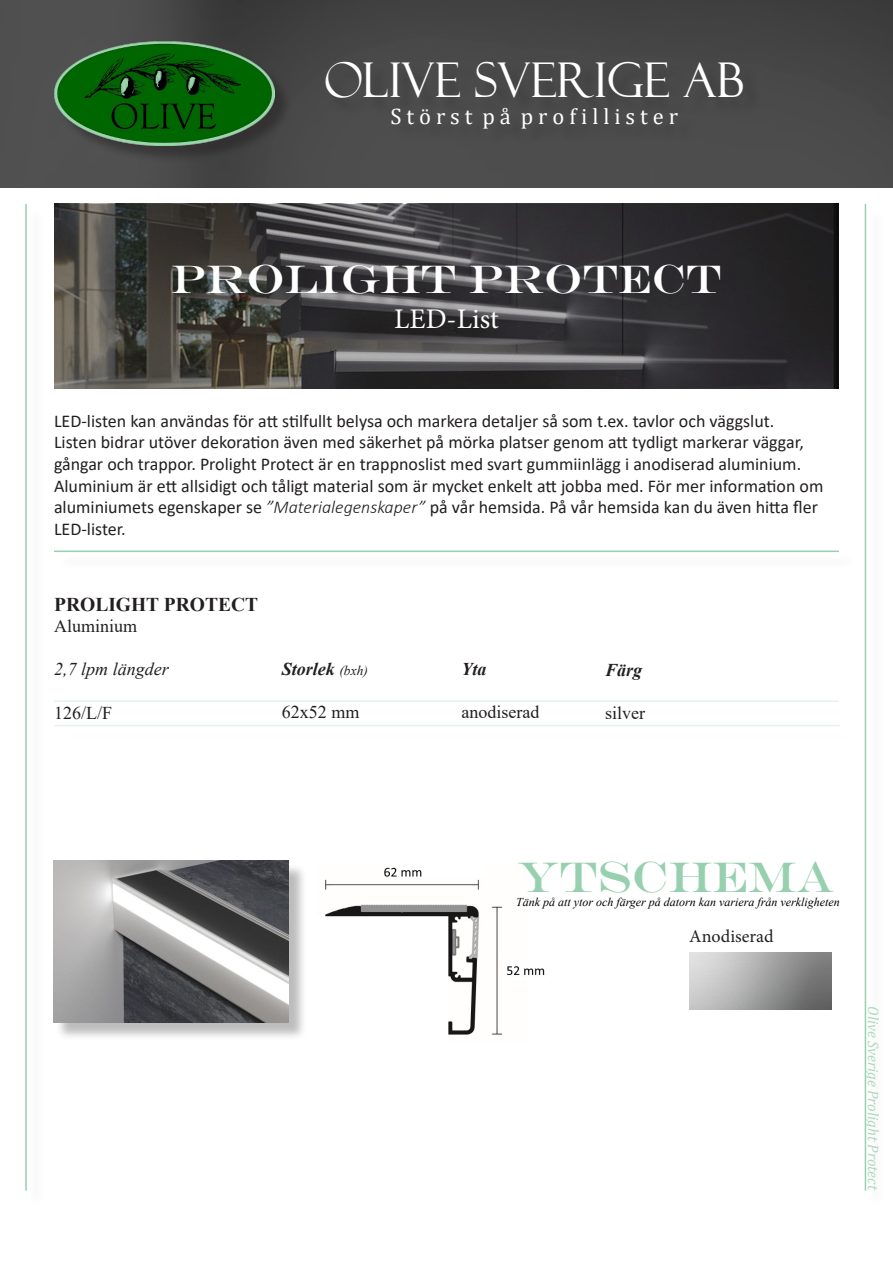
<style>
.page{position:relative;width:893px;height:1263px;background:#fff}
.page>*{position:absolute;margin:0;border:0;box-sizing:border-box;transform-origin:0 0}
.t1{font:48px "Felix Titling";color:#fff}
.t2{font:43.5px "Engravers";color:#97d0ae}
.t3{font:40.5px "Engravers";color:#fff}
.t4{font:28.5px "Minion Pro";color:#fff}
.t5{font:22.5px "Cambria";color:#fff}
.t6{font:700 19.5px "Times New Roman";color:#231f20}
.t7{font:18px/21.6px "Calibri";color:#231f20}
.t8{font:18px "Times New Roman";color:#231f20}
.t9{font:italic 700 18px "Times New Roman";color:#231f20}
.t10{font:italic 18px "Times New Roman";color:#231f20}
.t11{font:18px "Minion Pro";color:#231f20}
.t12{font:italic 15px "Cambria";color:#add9bd}
.t13{font:italic 12px "Times New Roman";color:#000}
.s1{font-weight:300;font-style:italic}
.s2{font-weight:400;font-size:13.5px}
</style>
<div class="page">
<img style="left:0;top:0;width:893px;height:187px">
<div style="left:328px;top:64px;width:433px;height:83px;background:#4a4a4a"></div>
<div style="left:56px;top:44px;width:237px;height:120px;background:#231f20;opacity:.5"></div>
<img style="left:54px;top:42px;width:220px;height:103px">
<svg style="left:54px;top:204px;width:785px;height:185px;background:#3f3d3c"></svg>
<div style="left:176px;top:267px;width:563px;height:79px;background:#231f20;opacity:.3"></div>
<div style="left:56px;top:863px;width:251px;height:178px;background:#231f20;opacity:.3"></div>
<img style="left:53px;top:861px;width:236px;height:161px">
<hr style="left:54px;top:551px;width:785px;height:1px;background:#97d0ae">
<hr style="left:865px;top:204px;width:1px;height:987px;background:#97d0ae">
<hr style="left:25px;top:204px;width:2px;height:987px;background:#97d0ae">
<img style="left:689px;top:952px;width:142px;height:57px">
<img style="left:325px;top:867px;width:220px;height:168px">
<hr style="left:55px;top:725px;width:784px;height:1px;background:#97d0ae">
<hr style="left:54px;top:700px;width:785px;height:2px;background:#97d0ae">
<p class="t1" style="left:324px;top:53px;width:422px">OLIVE SVERIGE AB</p>
<p class="t5" style="left:390px;top:103px;width:289px">S t ö r s t p å p r o f i l l i s t e r</p>
<p class="t3" style="left:171px;top:255px;width:552px">PROLIGHT PROTECT</p>
<p class="t4" style="left:394px;top:299px;width:106px">LED-List</p>
<p class="t7" style="left:54px;top:409px;width:771px">LED-listen kan användas för att stilfullt belysa och markera detaljer så som t.ex. tavlor och väggslut.<br>Listen bidrar utöver dekoration även med säkerhet på mörka platser genom att tydligt markerar väggar, gångar och trappor. Prolight Protect är en trappnoslist med svart gummiinlägg i anodiserad aluminium.<br>Aluminium är ett allsidigt och tåligt material som är mycket enkelt att jobba med. För mer information om aluminiumets egenskaper se <span class="s1">”Materialegenskaper”</span> på vår hemsida. På vår hemsida kan du även hitta fler LED-lister.</p>
<p class="t6" style="left:54px;top:590px;width:205px">PROLIGHT PROTECT</p>
<p class="t8" style="left:54px;top:613px;width:85px">Aluminium</p>
<p class="t10" style="left:54px;top:657px;width:116px">2,7 lpm längder</p>
<p class="t8" style="left:54px;top:700px;width:60px">126/L/F</p>
<p class="t9" style="left:282px;top:657px;width:87px">Storlek <span class="s2">(bxh)</span></p>
<p class="t8" style="left:282px;top:700px;width:79px">62x52 mm</p>
<p class="t9" style="left:462px;top:657px;width:27px">Yta</p>
<p class="t8" style="left:462px;top:700px;width:79px">anodiserad</p>
<p class="t9" style="left:605px;top:657px;width:39px">Färg</p>
<p class="t8" style="left:605px;top:700px;width:41px">silver</p>
<p class="t2" style="left:516px;top:851px;width:320px">YTSCHEMA</p>
<p class="t13" style="left:516px;top:894px;width:325px">Tänk på att ytor och färger på datorn kan variera från verkligheten</p>
<p class="t11" style="left:689px;top:924px;width:86px">Anodiserad</p>
<p class="t12" style="left:884px;top:1006px;width:186px;rotate:90deg">Olive Sverige Prolight Protect</p>
</div>
